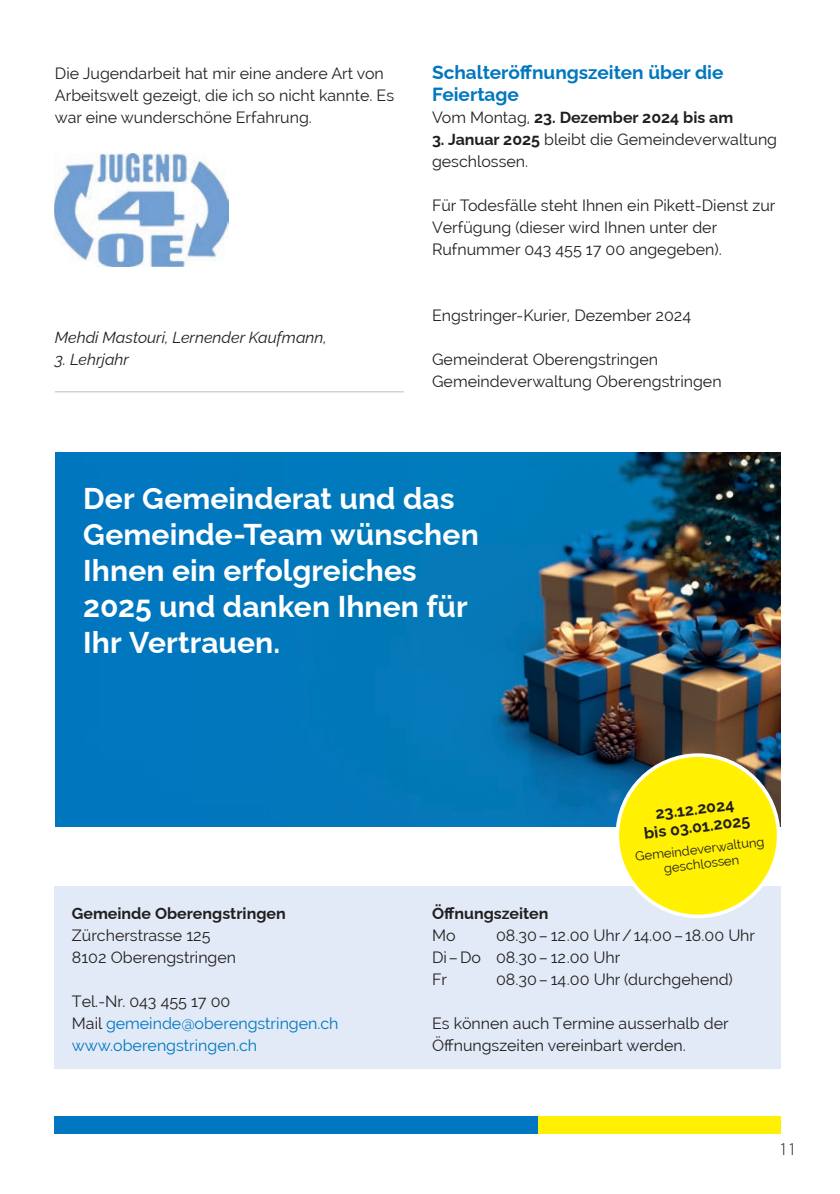
<style>
.page{position:relative;width:840px;height:1194px;background:#fff}
.page>*{position:absolute;margin:0;border:0;box-sizing:border-box;transform-origin:0 0}
.t1{font:700 30px/36px "Raleway";letter-spacing:.005em;color:#fff}
.t2{font:700 19px/22px "Raleway";color:#0077c0}
.t3{font:300 18px "Myriad Pro";color:#231f20}
.t4{font:16px/22px "Raleway";color:#231f20}
.t5{font:700 16px/18px "Raleway";color:#231f20;text-align:center}
.t6{font:16px/22px "Raleway";color:#0077c0}
.t7{font:italic 16px "Raleway";color:#231f20}
.t8{font:13px/15px "Raleway";color:#231f20;text-align:center}
.s1{font-weight:400}
.s2{font-weight:700}
.s3{color:#231f20}
</style>
<div class="page">
<div style="left:55px;top:1117px;width:484px;height:17px;background:#0077c0"></div>
<div style="left:539px;top:1117px;width:241px;height:17px;background:#fff101"></div>
<img style="left:55px;top:453px;width:725px;height:373px">
<hr style="left:55px;top:391px;width:348px;height:1px;background:#bcbdc0">
<img style="left:55px;top:154px;width:173px;height:112px">
<div style="left:55px;top:886px;width:725px;height:183px;background:#e1eaf6"></div>
<div style="left:617px;top:755px;width:161px;height:161px;background:#fff101;border-radius:50%"></div>
<div style="left:615px;top:753px;width:165px;height:165px;border:4px solid #fff;border-radius:50%"></div>
<p class="t4" style="left:55px;top:62px;width:341px">Die Jugendarbeit hat mir eine andere Art von<br>Arbeitswelt gezeigt, die ich so nicht kannte. Es war eine wunderschöne Erfahrung.</p>
<p class="t7" style="left:55px;top:324px;width:273px">Mehdi Mastouri, Lernender Kaufmann,</p>
<p class="t7" style="left:55px;top:346px;width:76px">3. Lehrjahr</p>
<p class="t2" style="left:432px;top:59px;width:293px">Schalteröffnungszeiten über die<br>Feiertage</p>
<p class="t5" style="left:432px;top:106px;width:303px"><span class="s1">Vom Montag,</span> 23. Dezember 2024 bis am</p>
<p class="t4" style="left:432px;top:128px;width:346px"><span class="s2">3. Januar 2025</span> bleibt die Gemeindeverwaltung geschlossen.</p>
<p class="t4" style="left:432px;top:194px;width:345px">Für Todesfälle steht Ihnen ein Pikett-Dienst zur<br>Verfügung (dieser wird Ihnen unter der<br>Rufnummer 043 455 17 00 angegeben).</p>
<p class="t4" style="left:432px;top:304px;width:260px">Engstringer-Kurier, Dezember 2024</p>
<p class="t4" style="left:432px;top:348px;width:291px">Gemeinderat Oberengstringen<br>Gemeindeverwaltung Oberengstringen</p>
<h1 class="t1" style="left:83px;top:478px;width:397px">Der Gemeinderat und das<br>Gemeinde-Team wünschen<br>Ihnen ein erfolgreiches<br>2025 und danken Ihnen für<br>Ihr Vertrauen.</h1>
<p class="t5" style="left:640px;top:805px;width:108px;rotate:-7deg">23.12.2024<br>bis 03.01.2025</p>
<p class="t8" style="left:634px;top:849px;width:131px;rotate:-7deg">Gemeinde verwaltung geschlossen</p>
<p class="t5" style="left:72px;top:902px;width:215px">Gemeinde Oberengstringen</p>
<p class="t4" style="left:72px;top:924px;width:166px">Zürcherstrasse 125<br>8102 Oberengstringen</p>
<p class="t6" style="left:72px;top:990px;width:268px"><span class="s3">Tel.-Nr. 043 455 17 00<br>Mail</span> gemeinde@oberengstringen.ch www.oberengstringen.ch</p>
<p class="t5" style="left:432px;top:902px;width:118px">Öffnungszeiten</p>
<p class="t4" style="left:432px;top:924px;width:25px">Mo</p>
<p class="t4" style="left:432px;top:924px;width:324px;text-indent:64px">08.30 – 12.00 Uhr / 14.00 – 18.00 Uhr<br>Di – Do 08.30 – 12.00 Uhr<br>Fr</p>
<p class="t4" style="left:496px;top:968px;width:238px">08.30 – 14.00 Uhr (durchgehend)</p>
<p class="t4" style="left:432px;top:1012px;width:298px">Es können auch Termine ausserhalb der<br>Öffnungszeiten vereinbart werden.</p>
<p class="t3" style="left:779px;top:1138px;width:19px">11</p>
</div>
